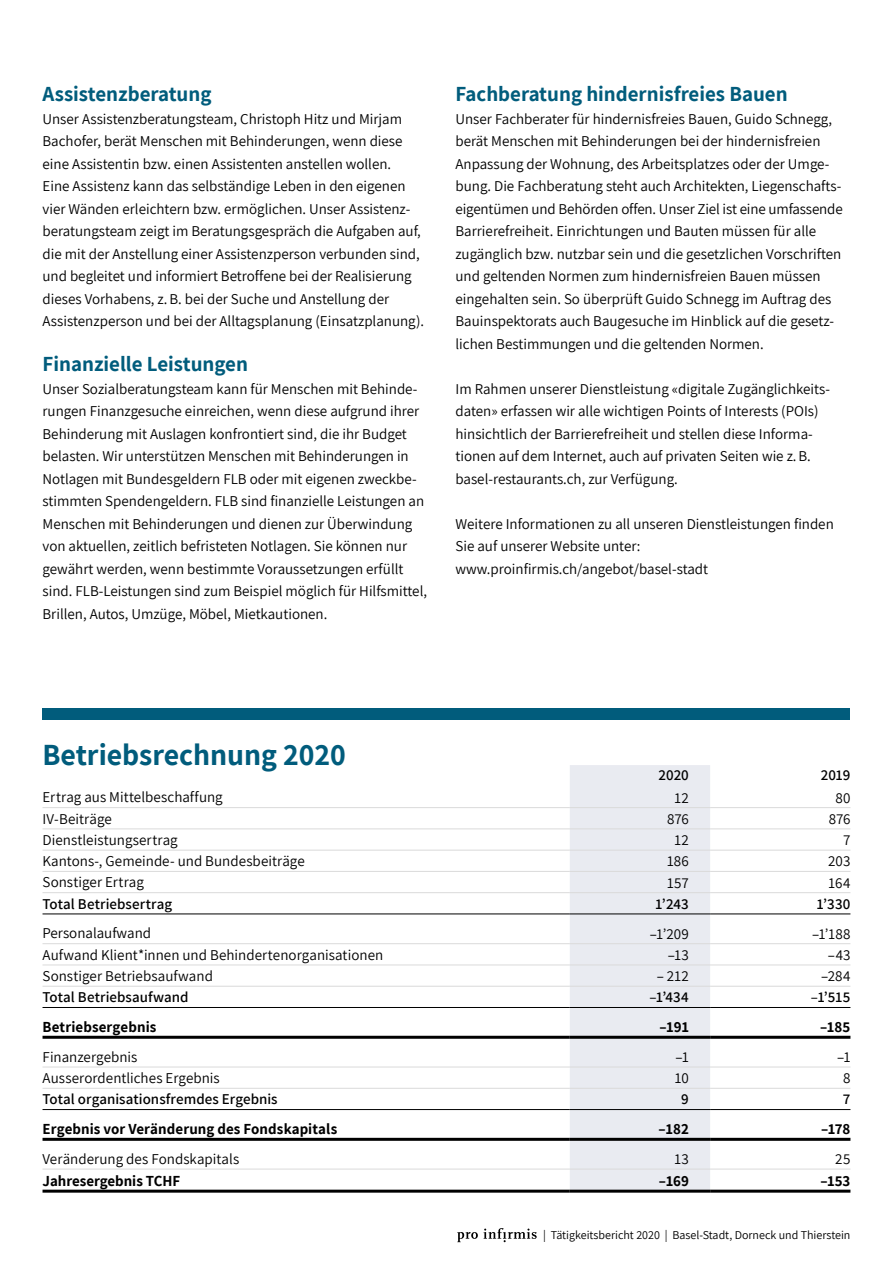
<style>
.page{position:relative;width:893px;height:1263px;background:#fff}
.page>*{position:absolute;margin:0;border:0;box-sizing:border-box;transform-origin:0 0}
.t1{font:700 30px "Assistant";color:#015c7c}
.t2{font:700 21px "Assistant";color:#015c7c}
.t3{font:15px/22.5px "Assistant";color:#000}
.t4{font:600 15px "Assistant";letter-spacing:.005em;color:#000}
.t5{font:700 15px "Assistant";letter-spacing:.005em;color:#000}
.t6{font:12px "Assistant";color:#000}
</style>
<div class="page">
<svg style="left:457px;top:1228px;width:80px;height:14px"></svg>
<div style="left:570px;top:765px;width:140px;height:425px;background:#e9ebf1"></div>
<hr style="left:43px;top:807px;width:527px;height:1px;background:#dadada">
<hr style="left:570px;top:807px;width:140px;height:1px;background:#dadada">
<hr style="left:710px;top:807px;width:140px;height:1px;background:#dadada">
<hr style="left:43px;top:828px;width:527px;height:1px;background:#dadada">
<hr style="left:570px;top:828px;width:140px;height:1px;background:#dadada">
<hr style="left:710px;top:828px;width:140px;height:1px;background:#dadada">
<hr style="left:43px;top:850px;width:527px;height:1px;background:#dadada">
<hr style="left:570px;top:850px;width:140px;height:1px;background:#dadada">
<hr style="left:710px;top:850px;width:140px;height:1px;background:#dadada">
<hr style="left:43px;top:871px;width:527px;height:1px;background:#dadada">
<hr style="left:570px;top:871px;width:140px;height:1px;background:#dadada">
<hr style="left:710px;top:871px;width:140px;height:1px;background:#dadada">
<hr style="left:43px;top:892px;width:527px;height:1px;background:#dadada">
<hr style="left:570px;top:892px;width:140px;height:1px;background:#dadada">
<hr style="left:710px;top:892px;width:140px;height:1px;background:#dadada">
<hr style="left:43px;top:943px;width:527px;height:1px;background:#dadada">
<hr style="left:570px;top:943px;width:140px;height:1px;background:#dadada">
<hr style="left:710px;top:943px;width:140px;height:1px;background:#dadada">
<hr style="left:43px;top:964px;width:527px;height:1px;background:#dadada">
<hr style="left:570px;top:964px;width:140px;height:1px;background:#dadada">
<hr style="left:710px;top:964px;width:140px;height:1px;background:#dadada">
<hr style="left:43px;top:986px;width:527px;height:1px;background:#dadada">
<hr style="left:570px;top:986px;width:140px;height:1px;background:#dadada">
<hr style="left:710px;top:986px;width:140px;height:1px;background:#dadada">
<hr style="left:43px;top:1067px;width:527px;height:1px;background:#dadada">
<hr style="left:570px;top:1067px;width:140px;height:1px;background:#dadada">
<hr style="left:710px;top:1067px;width:140px;height:1px;background:#dadada">
<hr style="left:43px;top:1088px;width:527px;height:1px;background:#dadada">
<hr style="left:570px;top:1088px;width:140px;height:1px;background:#dadada">
<hr style="left:710px;top:1088px;width:140px;height:1px;background:#dadada">
<hr style="left:43px;top:1169px;width:527px;height:1px;background:#dadada">
<hr style="left:570px;top:1169px;width:140px;height:1px;background:#dadada">
<hr style="left:710px;top:1169px;width:140px;height:1px;background:#dadada">
<hr style="left:43px;top:913px;width:527px;height:1px;background:#000">
<hr style="left:570px;top:913px;width:140px;height:1px;background:#000">
<hr style="left:710px;top:913px;width:140px;height:1px;background:#000">
<hr style="left:43px;top:1007px;width:527px;height:1px;background:#000">
<hr style="left:570px;top:1007px;width:140px;height:1px;background:#000">
<hr style="left:710px;top:1007px;width:140px;height:1px;background:#000">
<hr style="left:43px;top:1036px;width:527px;height:3px;background:#000">
<hr style="left:570px;top:1036px;width:140px;height:3px;background:#000">
<hr style="left:710px;top:1036px;width:140px;height:3px;background:#000">
<hr style="left:43px;top:1138px;width:527px;height:3px;background:#000">
<hr style="left:570px;top:1138px;width:140px;height:3px;background:#000">
<hr style="left:710px;top:1138px;width:140px;height:3px;background:#000">
<hr style="left:43px;top:1190px;width:527px;height:3px;background:#000">
<hr style="left:570px;top:1190px;width:140px;height:3px;background:#000">
<hr style="left:710px;top:1190px;width:140px;height:3px;background:#000">
<hr style="left:43px;top:1109px;width:527px;height:1px;background:#000">
<hr style="left:570px;top:1109px;width:140px;height:1px;background:#000">
<hr style="left:710px;top:1109px;width:140px;height:1px;background:#000">
<div style="left:43px;top:709px;width:807px;height:11px;background:#015c7c"></div>
<h3 class="t2" style="left:43px;top:80px;width:171px">Assistenzberatung</h3>
<p class="t3" style="left:43px;top:107px;width:383px">Unser Assistenzberatungsteam, Christoph Hitz und Mirjam Bachofer, berät Menschen mit Behinderungen, wenn diese eine Assistentin bzw. einen Assistenten anstellen wollen.<br>Eine Assistenz kann das selbständige Leben in den eigenen vier Wänden erleichtern bzw. ermöglichen. Unser Assistenz&shy;beratungsteam zeigt im Beratungsgespräch die Aufgaben auf, die mit der Anstellung einer Assistenzperson verbunden sind, und begleitet und informiert Betroffene bei der Realisierung dieses Vorhabens, z.B. bei der Suche und Anstellung der Assistenzperson und bei der Alltagsplanung (Einsatzplanung).</p>
<h3 class="t2" style="left:43px;top:350px;width:207px">Finanzielle Leistungen</h3>
<p class="t3" style="left:43px;top:377px;width:386px">Unser Sozialberatungsteam kann für Menschen mit Behinde&shy;rungen Finanzgesuche einreichen, wenn diese aufgrund ihrer Behinderung mit Auslagen konfrontiert sind, die ihr Budget belasten. Wir unterstützen Menschen mit Behinderungen in Notlagen mit Bundesgeldern FLB oder mit eigenen zweckbe&shy;stimmten Spendengeldern. FLB sind finanzielle Leistungen an Menschen mit Behinderungen und dienen zur Überwindung von aktuellen, zeitlich befristeten Notlagen. Sie können nur gewährt werden, wenn bestimmte Voraussetzungen erfüllt sind. FLB-Leistungen sind zum Beispiel möglich für Hilfsmittel, Brillen, Autos, Umzüge, Möbel, Mietkautionen.</p>
<h3 class="t2" style="left:455px;top:80px;width:334px">Fachberatung hindernisfreies Bauen</h3>
<p class="t3" style="left:455px;top:107px;width:389px">Unser Fachberater für hindernisfreies Bauen, Guido Schnegg, berät Menschen mit Behinderungen bei der hindernisfreien Anpassung der Wohnung, des Arbeitsplatzes oder der Umge&shy;bung. Die Fachberatung steht auch Architekten, Liegenschafts&shy;eigentümen und Behörden offen. Unser Ziel ist eine umfassende Barrierefreiheit. Einrichtungen und Bauten müssen für alle zugänglich bzw. nutzbar sein und die gesetzlichen Vorschriften und geltenden Normen zum hindernisfreien Bauen müssen eingehalten sein. So überprüft Guido Schnegg im Auftrag des Bauinspektorats auch Baugesuche im Hinblick auf die gesetz&shy;lichen Bestimmungen und die geltenden Normen.</p>
<p class="t3" style="left:455px;top:377px;width:375px">Im Rahmen unserer Dienstleistung «digitale Zugänglichkeits&shy;daten» erfassen wir alle wichtigen Points of Interests (POIs) hinsichtlich der Barrierefreiheit und stellen diese Informa&shy;tionen auf dem Internet, auch auf privaten Seiten wie z.B. basel-restaurants.ch, zur Verfügung.</p>
<p class="t3" style="left:455px;top:512px;width:380px">Weitere Informationen zu all unseren Dienstleistungen finden<br>Sie auf unserer Website unter:</p>
<p class="t3" style="left:455px;top:557px;width:254px">www.proinfirmis.ch/angebot/basel-stadt</p>
<h2 class="t1" style="left:43px;top:734px;width:305px">Betriebsrechnung 2020</h2>
<p class="t4" style="left:658px;top:765px;width:32px">2020</p>
<p class="t4" style="left:821px;top:765px;width:31px">2019</p>
<p class="t3" style="left:43px;top:785px;width:182px">Ertrag aus Mittelbeschaffung</p>
<p class="t3" style="left:674px;top:785px;width:16px">12</p>
<p class="t3" style="left:835px;top:785px;width:17px">80</p>
<p class="t3" style="left:43px;top:807px;width:71px">IV-Beiträge</p>
<p class="t3" style="left:667px;top:807px;width:23px">876</p>
<p class="t3" style="left:829px;top:807px;width:23px">876</p>
<p class="t3" style="left:43px;top:828px;width:137px">Dienstleistungsertrag</p>
<p class="t3" style="left:674px;top:828px;width:16px">12</p>
<p class="t3" style="left:843px;top:828px;width:9px">7</p>
<p class="t3" style="left:43px;top:849px;width:264px">Kantons-, Gemeinde- und Bundesbeiträge</p>
<p class="t3" style="left:667px;top:849px;width:23px">186</p>
<p class="t3" style="left:828px;top:849px;width:24px">203</p>
<p class="t3" style="left:43px;top:870px;width:103px">Sonstiger Ertrag</p>
<p class="t3" style="left:667px;top:870px;width:23px">157</p>
<p class="t3" style="left:829px;top:870px;width:23px">164</p>
<p class="t4" style="left:43px;top:893px;width:131px">Total Betriebsertrag</p>
<p class="t4" style="left:656px;top:893px;width:35px">1’243</p>
<p class="t4" style="left:817px;top:893px;width:35px">1’330</p>
<p class="t3" style="left:43px;top:921px;width:110px">Personalaufwand</p>
<p class="t3" style="left:650px;top:922px;width:40px">–1’209</p>
<p class="t3" style="left:812px;top:922px;width:40px">–1’188</p>
<p class="t3" style="left:43px;top:943px;width:342px">Aufwand Klient*innen und Behindertenorganisationen</p>
<p class="t3" style="left:668px;top:943px;width:23px">–13</p>
<p class="t3" style="left:828px;top:943px;width:24px">–43</p>
<p class="t3" style="left:43px;top:964px;width:172px">Sonstiger Betriebsaufwand</p>
<p class="t3" style="left:657px;top:964px;width:34px">– 212</p>
<p class="t3" style="left:821px;top:964px;width:31px">–284</p>
<p class="t4" style="left:43px;top:987px;width:148px">Total Betriebsaufwand</p>
<p class="t4" style="left:649px;top:987px;width:41px">–1’434</p>
<p class="t4" style="left:811px;top:987px;width:41px">–1’515</p>
<p class="t5" style="left:43px;top:1016px;width:115px">Betriebsergebnis</p>
<p class="t5" style="left:659px;top:1017px;width:31px">–191</p>
<p class="t5" style="left:820px;top:1017px;width:32px">–185</p>
<p class="t3" style="left:43px;top:1045px;width:96px">Finanzergebnis</p>
<p class="t3" style="left:675px;top:1045px;width:15px">–1</p>
<p class="t3" style="left:837px;top:1045px;width:15px">–1</p>
<p class="t3" style="left:43px;top:1066px;width:179px">Ausserordentliches Ergebnis</p>
<p class="t3" style="left:675px;top:1066px;width:15px">10</p>
<p class="t3" style="left:843px;top:1066px;width:9px">8</p>
<p class="t4" style="left:43px;top:1089px;width:237px">Total organisationsfremdes Ergebnis</p>
<p class="t4" style="left:681px;top:1089px;width:9px">9</p>
<p class="t4" style="left:843px;top:1089px;width:9px">7</p>
<p class="t5" style="left:43px;top:1119px;width:296px">Ergebnis vor Veränderung des Fondskapitals</p>
<p class="t5" style="left:659px;top:1119px;width:32px">–182</p>
<p class="t5" style="left:821px;top:1119px;width:31px">–178</p>
<p class="t3" style="left:43px;top:1147px;width:198px">Veränderung des Fondskapitals</p>
<p class="t3" style="left:674px;top:1147px;width:16px">13</p>
<p class="t3" style="left:835px;top:1147px;width:17px">25</p>
<p class="t5" style="left:43px;top:1170px;width:139px">Jahresergebnis TCHF</p>
<p class="t5" style="left:659px;top:1171px;width:32px">–169</p>
<p class="t5" style="left:820px;top:1171px;width:32px">–153</p>
<p class="t6" style="left:543px;top:1226px;width:309px">| Tätigkeitsbericht 2020 | Basel-Stadt, Dorneck und Thierstein</p>
</div>
